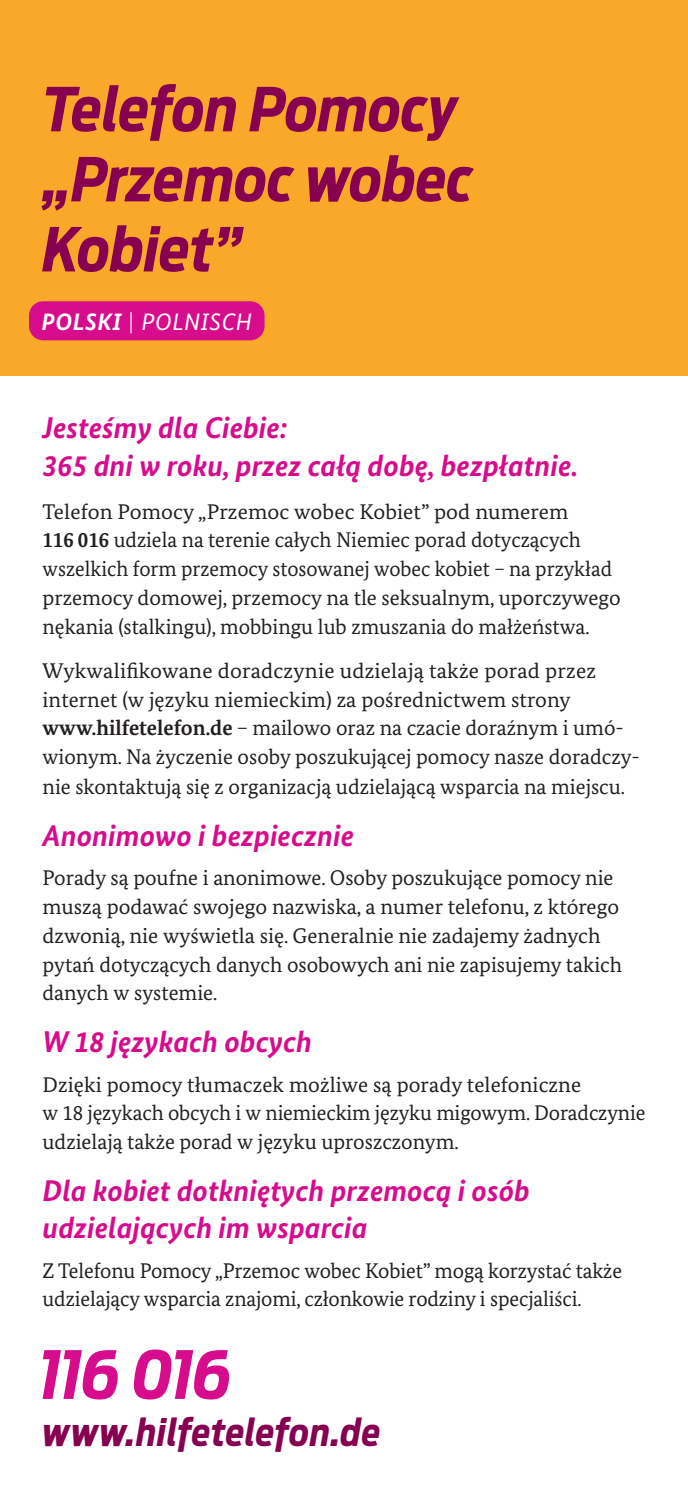
<style>
.page{position:relative;width:688px;height:1489px;background:#fff}
.page>*{position:absolute;margin:0;border:0;box-sizing:border-box;transform-origin:0 0}
.t1{font:italic 700 60px/70px "Antenna Condensed";letter-spacing:.005em;color:#860150}
.t2{font:italic 700 37px "Antenna Condensed";letter-spacing:.015em;color:#860150}
.t3{font:italic 700 30px/37.5px "Bundes Sans";color:#d70c8c}
.t4{font:italic 23.75px "Bundes Sans";letter-spacing:.02em;color:#fff}
.t5{font:21.25px/28.8px "Bundes Serif";color:#231f20}
.s1{font-weight:700}
.s2{font-weight:300;font-style:normal}
</style>
<div class="page">
<div style="left:0;top:0;width:687px;height:376px;background:#faa82a"></div>
<div style="left:29px;top:301px;width:235px;height:39px;background:#d70c8c;border-radius:14px"></div>
<svg style="left:43px;top:1349px;width:186px;height:50px"></svg>
<h2 class="t1" style="left:43px;top:74px;width:432px">Telefon Pomocy „Przemoc wobec<br>Kobiet”</h2>
<p class="t4" style="left:42px;top:307px;width:212px"><span class="s1">POLSKI</span> <span class="s2">|</span> POLNISCH</p>
<p class="t3" style="left:43px;top:408px;width:537px">Jesteśmy dla Ciebie:<br>365 dni w roku, przez całą dobę, bezpłatnie.</p>
<p class="t5" style="left:43px;top:496px;width:579px">Telefon Pomocy „Przemoc wobec Kobiet” pod numerem<br><span class="s1">116 016</span> udziela na terenie całych Niemiec porad dotyczących wszelkich form przemocy stosowanej wobec kobiet − na przykład przemocy domowej, przemocy na tle seksualnym, uporczywego nękania (stalkingu), mobbingu lub zmuszania do małżeństwa.</p>
<p class="t5" style="left:43px;top:656px;width:598px">Wykwalifikowane doradczynie udzielają także porad przez internet (w języku niemieckim) za pośrednictwem strony <span class="s1">www.hilfetelefon.de</span> − mailowo oraz na czacie doraźnym i umó&shy;wionym. Na życzenie osoby poszukującej pomocy nasze doradczy&shy;nie skontaktują się z organizacją udzielającą wsparcia na miejscu.</p>
<p class="t3" style="left:43px;top:816px;width:313px">Anonimowo i bezpiecznie</p>
<p class="t5" style="left:43px;top:863px;width:581px">Porady są poufne i anonimowe. Osoby poszukujące pomocy nie muszą podawać swojego nazwiska, a numer telefonu, z którego dzwonią, nie wyświetla się. Generalnie nie zadajemy żadnych pytań dotyczących danych osobowych ani nie zapisujemy takich danych w systemie.</p>
<p class="t3" style="left:43px;top:1022px;width:271px">W 18 językach obcych</p>
<p class="t5" style="left:43px;top:1069px;width:604px">Dzięki pomocy tłumaczek możliwe są porady telefoniczne<br>w 18 językach obcych i w niemieckim języku migowym. Doradczynie udzielają także porad w języku uproszczonym.</p>
<p class="t3" style="left:43px;top:1171px;width:489px">Dla kobiet dotkniętych przemocą i osób udzielających im wsparcia</p>
<p class="t5" style="left:43px;top:1255px;width:581px">Z Telefonu Pomocy „Przemoc wobec Kobiet” mogą korzystać także udzielający wsparcia znajomi, członkowie rodziny i specjaliści.</p>
<p class="t2" style="left:43px;top:1407px;width:339px">www.hilfetelefon.de</p>
</div>
